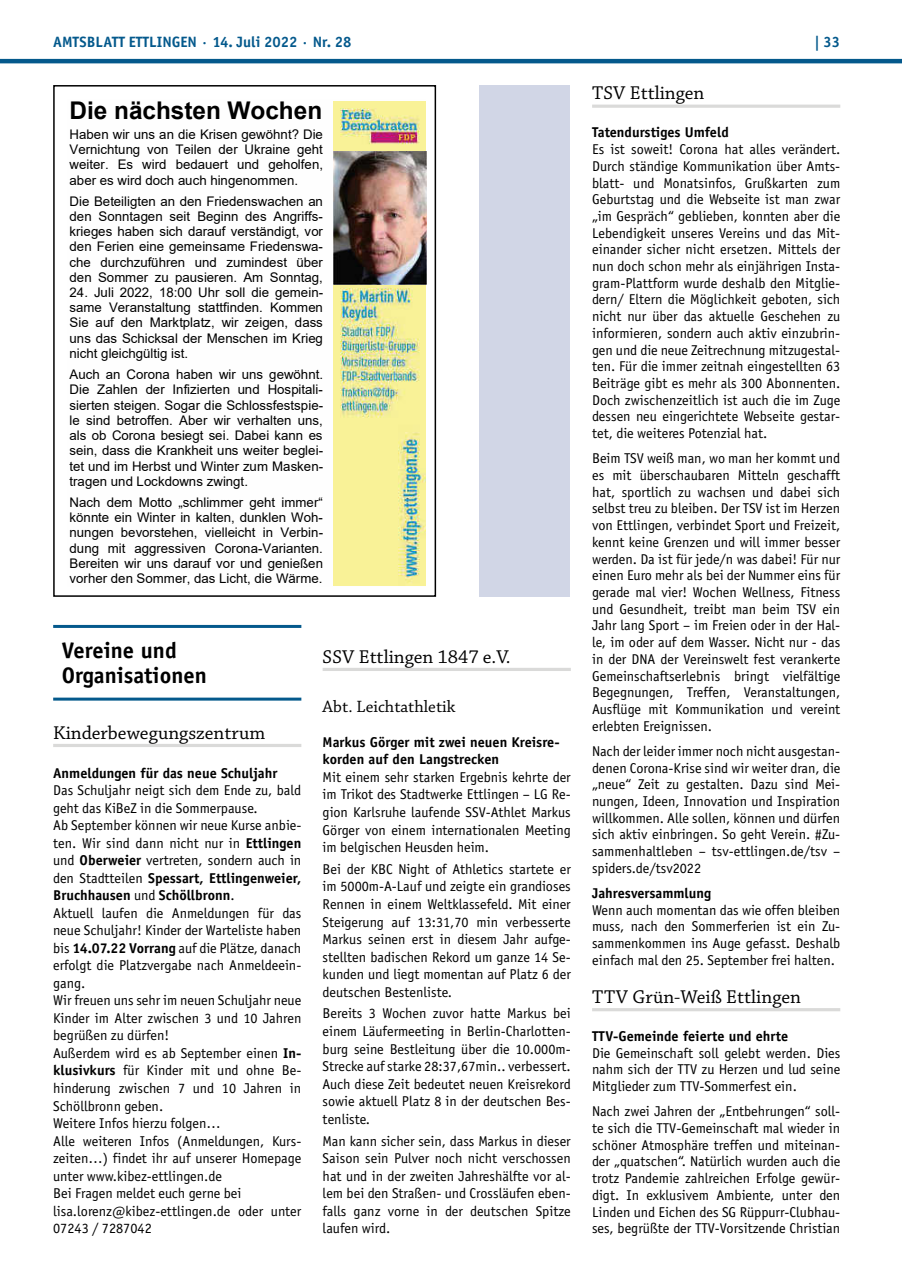
<style>
.page{position:relative;width:902px;height:1280px;background:#fff}
.page>*{position:absolute;margin:0;border:0;box-sizing:border-box;transform-origin:0 0}
.t1{font:700 24.45px "Arial";color:#000}
.t2{font:700 22.5px/25px "Officina Sans";color:#000}
.t3{font:19.5px "Chaparral Pro";color:#000}
.t4{font:17.25px "Chaparral Pro";color:#000}
.t5{font:700 15px "Officina Sans";color:#04598c}
.t6{font:14.25px/16.6px "Officina Sans";color:#000;text-align:justify}
.t7{font:700 14.25px/17.5px "Officina Sans";color:#000}
.t8{font:13.2px/15.3px "Arial";letter-spacing:.005em;color:#000;text-align:justify}
.s1{font-weight:700}
</style>
<div class="page">
<hr style="left:0;top:59px;width:901px;height:4px;background:#04598c">
<hr style="left:53px;top:625px;width:248px;height:3px;background:#04598c">
<hr style="left:53px;top:698px;width:248px;height:3px;background:#04598c">
<hr style="left:53px;top:744px;width:248px;height:3px;background:#dadad9">
<hr style="left:322px;top:668px;width:248px;height:3px;background:#dadad9">
<hr style="left:592px;top:105px;width:248px;height:3px;background:#dadad9">
<hr style="left:592px;top:1008px;width:248px;height:3px;background:#dadad9">
<div style="left:53px;top:85px;width:383px;height:512px;border:2px solid #000"></div>
<img style="left:333px;top:101px;width:93px;height:485px">
<img style="left:333px;top:151px;width:93px;height:134px">
<div style="left:478px;top:85px;width:91px;height:512px;background:#d1d6e6"></div>
<p class="t5" style="left:53px;top:32px;width:300px">AMTSBLATT ETTLINGEN · 14. Juli 2022 · Nr. 28</p>
<p class="t5" style="left:814px;top:32px;width:28px">| 33</p>
<h1 class="t1" style="left:69px;top:93px;width:254px">Die nächsten Wochen</h1>
<p class="t8" style="left:69px;top:126px;width:255px">Haben wir uns an die Krisen gewöhnt? Die Vernichtung von Teilen der Ukraine geht weiter. Es wird bedauert und geholfen, aber es wird doch auch hingenommen.</p>
<p class="t8" style="left:69px;top:193px;width:255px">Die Beteiligten an den Friedenswachen an den Sonntagen seit Beginn des Angriffs&shy;krieges haben sich darauf verständigt, vor den Ferien eine gemeinsame Friedenswa&shy;che durchzuführen und zumindest über den Sommer zu pausieren. Am Sonntag,</p>
<p class="t8" style="left:69px;top:285px;width:255px">24. Juli 2022, 18:00 Uhr soll die gemein&shy;same Veranstaltung stattfinden. Kommen Sie auf den Marktplatz, wir zeigen, dass uns das Schicksal der Menschen im Krieg nicht gleichgültig ist.</p>
<p class="t8" style="left:69px;top:367px;width:255px">Auch an Corona haben wir uns gewöhnt.<br>Die Zahlen der Infizierten und Hospitali&shy;sierten steigen. Sogar die Schlossfestspie&shy;le sind betroffen. Aber wir verhalten uns, als ob Corona besiegt sei. Dabei kann es sein, dass die Krankheit uns weiter beglei&shy;tet und im Herbst und Winter zum Masken&shy;tragen und Lockdowns zwingt.</p>
<p class="t8" style="left:69px;top:494px;width:255px">Nach dem Motto „schlimmer geht immer“ könnte ein Winter in kalten, dunklen Woh&shy;nungen bevorstehen, vielleicht in Verbin&shy;dung mit aggressiven Corona-Varianten.<br>Bereiten wir uns darauf vor und genießen vorher den Sommer, das Licht, die Wärme.</p>
<h2 class="t2" style="left:62px;top:637px;width:147px">Vereine und<br>Organisationen</h2>
<h3 class="t3" style="left:53px;top:722px;width:213px">Kinderbewegungszentrum</h3>
<p class="t7" style="left:53px;top:764px;width:226px">Anmeldungen für das neue Schuljahr</p>
<p class="t6" style="left:53px;top:781px;width:250px;line-height:17.5px;text-align:left">Das Schuljahr neigt sich dem Ende zu, bald geht das KiBeZ in die Sommerpause.<br>Ab September können wir neue Kurse anbie&shy;ten. Wir sind dann nicht nur in <span class="s1">Ettlingen </span>und <span class="s1">Oberweier</span> vertreten, sondern auch in den Stadtteilen <span class="s1">Spessart, Ettlingenweier, Bruchhausen</span> und <span class="s1">Schöllbronn</span>.<br>Aktuell laufen die Anmeldungen für das neue Schuljahr! Kinder der Warteliste haben bis <span class="s1">14.07.22 Vorrang</span> auf die Plätze, danach erfolgt die Platzvergabe nach Anmeldeein&shy;gang.<br>Wir freuen uns sehr im neuen Schuljahr neue Kinder im Alter zwischen 3 und 10 Jahren begrüßen zu dürfen!<br>Außerdem wird es ab September einen <span class="s1">In&shy;klusivkurs</span> für Kinder mit und ohne Be&shy;hinderung zwischen 7 und 10 Jahren in Schöllbronn geben.<br>Weitere Infos hierzu folgen…<br>Alle weiteren Infos (Anmeldungen, Kurs&shy;zeiten…) findet ihr auf unserer Homepage unter www.kibez-ettlingen.de<br>Bei Fragen meldet euch gerne bei lisa.lorenz@kibez-ettlingen.de oder unter 07243 / 7287042</p>
<h3 class="t3" style="left:322px;top:646px;width:189px">SSV Ettlingen 1847 e.V.</h3>
<p class="t4" style="left:322px;top:697px;width:134px">Abt. Leichtathletik</p>
<p class="t7" style="left:322px;top:733px;width:238px">Markus Görger mit zwei neuen Kreisre&shy;korden auf den Langstrecken</p>
<p class="t6" style="left:322px;top:768px;width:250px;line-height:17.5px">Mit einem sehr starken Ergebnis kehrte der im Trikot des Stadtwerke Ettlingen – LG Re&shy;gion Karlsruhe laufende SSV-Athlet Markus Görger von einem internationalen Meeting im belgischen Heusden heim.</p>
<p class="t6" style="left:322px;top:860px;width:250px;line-height:17.5px">Bei der KBC Night of Athletics startete er im 5000m-A-Lauf und zeigte ein grandioses Rennen in einem Weltklassefeld. Mit einer Steigerung auf 13:31,70 min verbesserte Markus seinen erst in diesem Jahr aufge&shy;stellten badischen Rekord um ganze 14 Se&shy;kunden und liegt momentan auf Platz 6 der deutschen Bestenliste.</p>
<p class="t6" style="left:322px;top:1005px;width:250px;line-height:17.5px">Bereits 3 Wochen zuvor hatte Markus bei einem Läufermeeting in Berlin-Charlotten&shy;burg seine Bestleitung über die 10.000m-Strecke auf starke 28:37,67min.. verbessert.<br>Auch diese Zeit bedeutet neuen Kreisrekord sowie aktuell Platz 8 in der deutschen Bes&shy;tenliste.</p>
<p class="t6" style="left:322px;top:1132px;width:250px;line-height:17.5px">Man kann sicher sein, dass Markus in dieser Saison sein Pulver noch nicht verschossen hat und in der zweiten Jahreshälfte vor al&shy;lem bei den Straßen- und Crossläufen eben&shy;falls ganz vorne in der deutschen Spitze laufen wird.</p>
<h3 class="t3" style="left:592px;top:82px;width:114px">TSV Ettlingen</h3>
<p class="t7" style="left:592px;top:124px;width:138px">Tatendurstiges Umfeld</p>
<p class="t6" style="left:592px;top:141px;width:250px">Es ist soweit! Corona hat alles verändert.<br>Durch ständige Kommunikation über Amts&shy;blatt- und Monatsinfos, Grußkarten zum Geburtstag und die Webseite ist man zwar „im Gespräch“ geblieben, konnten aber die Lebendigkeit unseres Vereins und das Mit&shy;einander sicher nicht ersetzen. Mittels der nun doch schon mehr als einjährigen Insta&shy;gram-Plattform wurde deshalb den Mitglie&shy;dern/ Eltern die Möglichkeit geboten, sich nicht nur über das aktuelle Geschehen zu informieren, sondern auch aktiv einzubrin&shy;gen und die neue Zeitrechnung mitzugestal&shy;ten. Für die immer zeitnah eingestellten 63<br>Beiträge gibt es mehr als 300 Abonnenten.<br>Doch zwischenzeitlich ist auch die im Zuge dessen neu eingerichtete Webseite gestar&shy;tet, die weiteres Potenzial hat.</p>
<p class="t6" style="left:592px;top:450px;width:250px">Beim TSV weiß man, wo man her kommt und es mit überschaubaren Mitteln geschafft hat, sportlich zu wachsen und dabei sich selbst treu zu bleiben. Der TSV ist im Herzen von Ettlingen, verbindet Sport und Freizeit, kennt keine Grenzen und will immer besser werden. Da ist für jede/n was dabei! Für nur einen Euro mehr als bei der Nummer eins für gerade mal vier! Wochen Wellness, Fitness und Gesundheit, treibt man beim TSV ein Jahr lang Sport – im Freien oder in der Hal&shy;le, im oder auf dem Wasser. Nicht nur - das in der DNA der Vereinswelt fest verankerte Gemeinschaftserlebnis bringt vielfältige Begegnungen, Treffen, Veranstaltungen, Ausflüge mit Kommunikation und vereint erlebten Ereignissen.</p>
<p class="t6" style="left:592px;top:743px;width:250px">Nach der leider immer noch nicht ausgestan&shy;denen Corona-Krise sind wir weiter dran, die „neue“ Zeit zu gestalten. Dazu sind Mei&shy;nungen, Ideen, Innovation und Inspiration willkommen. Alle sollen, können und dürfen sich aktiv einbringen. So geht Verein. #Zu&shy;sammenhaltleben – tsv-ettlingen.de/tsv – spiders.de/tsv2022</p>
<p class="t7" style="left:592px;top:884px;width:121px">Jahresversammlung</p>
<p class="t6" style="left:592px;top:901px;width:250px">Wenn auch momentan das wie offen bleiben muss, nach den Sommerferien ist ein Zu&shy;sammenkommen ins Auge gefasst. Deshalb einfach mal den 25. September frei halten.</p>
<h3 class="t3" style="left:592px;top:986px;width:210px">TTV Grün-Weiß Ettlingen</h3>
<p class="t7" style="left:592px;top:1027px;width:197px">TTV-Gemeinde feierte und ehrte</p>
<p class="t6" style="left:592px;top:1044px;width:250px">Die Gemeinschaft soll gelebt werden. Dies nahm sich der TTV zu Herzen und lud seine Mitglieder zum TTV-Sommerfest ein.</p>
<p class="t6" style="left:592px;top:1103px;width:250px">Nach zwei Jahren der „Entbehrungen“ soll&shy;te sich die TTV-Gemeinschaft mal wieder in schöner Atmosphäre treffen und miteinan&shy;der „quatschen“. Natürlich wurden auch die trotz Pandemie zahlreichen Erfolge gewür&shy;digt. In exklusivem Ambiente, unter den Linden und Eichen des SG Rüppurr-Clubhau&shy;ses, begrüßte der TTV-Vorsitzende Christian</p>
</div>
